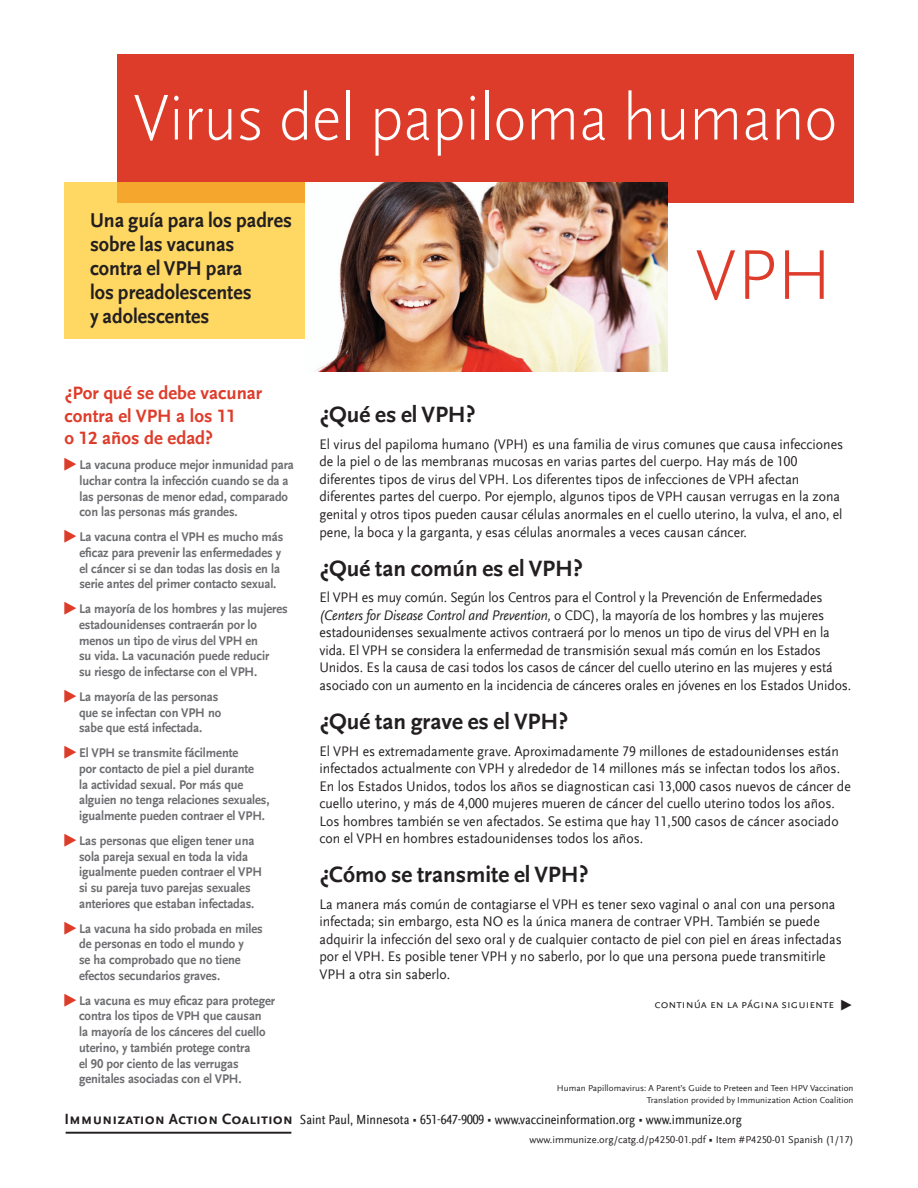
<style>
.page{position:relative;width:918px;height:1188px;background:#fff}
.page>*{position:absolute;margin:0;border:0;box-sizing:border-box;transform-origin:0 0}
.t1{font:300 73.5px "Scala Sans OT";color:#de3c2a}
.t2{font:300 67.5px "Scala Sans OT";letter-spacing:-.01em;color:#fff;scale:.95 1}
.t3{font:700 23.25px "Scala Sans Offc";color:#231f20}
.t4{font:700 21px/24px "Scala Sans Offc";color:#231f20;scale:.95 1}
.t5{font:700 18.75px/22.5px "Scala Sans Offc";color:#de3c2a}
.t6{font:14.55px/17.5px "Scala Sans Offc";color:#231f20;scale:.94 1}
.t7{font:condensed 13.8px "Scala Sans Offc";color:#231f20}
.t8{font:700 13.2px/15.8px "Scala Sans Offc";letter-spacing:-.005em;color:#6c6d70;scale:.95 1}
.t9{font:12px "Scala Sans Sc Offc";color:#231f20}
.t10{font:10.5px "Scala Sans Offc";color:#231f20}
.t11{font:9px/12px "Scala Sans Offc";letter-spacing:.005em;color:#231f20;text-align:right}
.s1{font-style:italic}
.s2{font-size:15px}
.s3{font-family:"Scala Sans Sc Offc";font-weight:700;font-stretch:normal;font-size:15.45px}
.s4{font-family:"Glypha LT Std";font-stretch:normal;font-size:7.65px}
.s5{font-family:"Glypha LT Std";font-size:7.65px}
</style>
<div class="page">
<div style="left:117px;top:54px;width:737px;height:148px;background:#de3c2a"></div>
<svg style="left:64px;top:182px;width:241px;height:157px;background:#fdd25d"></svg>
<hr style="left:66px;top:1132px;width:225px;height:2px;background:#231f20">
<img style="left:305px;top:182px;width:363px;height:189px">
<h2 class="t2" style="left:133px;top:81px;width:743px">Virus del papiloma humano</h2>
<h3 class="t4" style="left:90px;top:209px;width:214px">Una guía para los padres sobre las vacunas contra el VPH para<br>los preadolescentes<br>y adolescentes</h3>
<h1 class="t1" style="left:695px;top:235px;width:139px">VPH</h1>
<p class="t5" style="left:64px;top:382px;width:199px">¿Por qué se debe vacunar contra el VPH a los 11<br>o 12 años de edad?</p>
<p class="t8" style="left:79px;top:457px;width:227px">La vacuna produce mejor inmunidad para luchar contra la infección cuando se da a las personas de menor edad, comparado con las personas más grandes.</p>
<p class="t8" style="left:79px;top:529px;width:216px">La vacuna contra el VPH es mucho más eficaz para prevenir las enfermedades y el cáncer si se dan todas las dosis en la serie antes del primer contacto sexual.</p>
<p class="t8" style="left:79px;top:601px;width:221px">La mayoría de los hombres y las mujeres estadounidenses contraerán por lo menos un tipo de virus del VPH en<br>su vida. La vacunación puede reducir<br>su riesgo de infectarse con el VPH.</p>
<p class="t8" style="left:79px;top:689px;width:151px">La mayoría de las personas que se infectan con VPH no sabe que está infectada.</p>
<p class="t8" style="left:79px;top:745px;width:202px">El VPH se transmite fácilmente<br>por contacto de piel a piel durante<br>la actividad sexual. Por más que alguien no tenga relaciones sexuales, igualmente pueden contraer el VPH.</p>
<p class="t8" style="left:79px;top:833px;width:194px">Las personas que eligen tener una sola pareja sexual en toda la vida igualmente pueden contraer el VPH si su pareja tuvo parejas sexuales anteriores que estaban infectadas.</p>
<p class="t8" style="left:79px;top:921px;width:195px">La vacuna ha sido probada en miles de personas en todo el mundo y<br>se ha comprobado que no tiene efectos secundarios graves.</p>
<p class="t8" style="left:79px;top:993px;width:208px">La vacuna es muy eficaz para proteger contra los tipos de VPH que causan<br>la mayoría de los cánceres del cuello uterino, y también protege contra<br>el 90 por ciento de las verrugas genitales asociadas con el VPH.</p>
<h3 class="t3" style="left:320px;top:402px;width:158px">¿Qué es el VPH?</h3>
<p class="t6" style="left:320px;top:436px;width:559px">El virus del papiloma humano (VPH) es una familia de virus comunes que causa infecciones de la piel o de las membranas mucosas en varias partes del cuerpo. Hay más de 100 diferentes tipos de virus del VPH. Los diferentes tipos de infecciones de VPH afectan diferentes partes del cuerpo. Por ejemplo, algunos tipos de VPH causan verrugas en la zona genital y otros tipos pueden causar células anormales en el cuello uterino, la vulva, el ano, el pene, la boca y la garganta, y esas células anormales a veces causan cáncer.</p>
<h3 class="t3" style="left:320px;top:555px;width:265px">¿Qué tan común es el VPH?</h3>
<p class="t6" style="left:320px;top:589px;width:567px">El VPH es muy común. Según los Centros para el Control y la Prevención de Enfermedades <span class="s1">(Centers for Disease Control and Prevention,</span> o CDC), la mayoría de los hombres y las mujeres estadounidenses sexualmente activos contraerá por lo menos un tipo de virus del VPH en la vida. El VPH se considera la enfermedad de transmisión sexual más común en los Estados Unidos. Es la causa de casi todos los casos de cáncer del cuello uterino en las mujeres y está asociado con un aumento en la incidencia de cánceres orales en jóvenes en los Estados Unidos.</p>
<h3 class="t3" style="left:320px;top:708px;width:250px">¿Qué tan grave es el VPH?</h3>
<p class="t6" style="left:320px;top:742px;width:567px">El VPH es extremadamente grave. Aproximadamente 79 millones de estadounidenses están infectados actualmente con VPH y alrededor de 14 millones más se infectan todos los años.<br>En los Estados Unidos, todos los años se diagnostican casi 13,000 casos nuevos de cáncer de cuello uterino, y más de 4,000 mujeres mueren de cáncer del cuello uterino todos los años.<br>Los hombres también se ven afectados. Se estima que hay 11,500 casos de cáncer asociado con el VPH en hombres estadounidenses todos los años.</p>
<h3 class="t3" style="left:320px;top:862px;width:271px">¿Cómo se transmite el VPH?</h3>
<p class="t6" style="left:320px;top:896px;width:557px">La manera más común de contagiarse el VPH es tener sexo vaginal o anal con una persona infectada; sin embargo, esta NO es la única manera de contraer VPH. También se puede adquirir la infección del sexo oral y de cualquier contacto de piel con piel en áreas infectadas por el VPH. Es posible tener VPH y no saberlo, por lo que una persona puede transmitirle VPH a otra sin saberlo.</p>
<p class="t9" style="left:655px;top:997px;width:200px">continúa en la página siguiente <span class="s2">▶</span></p>
<p class="t11" style="left:557px;top:1082px;width:298px">Human Papillomavirus: A Parent’s Guide to Preteen and Teen HPV Vaccination<br>Translation provided by Immunization Action Coalition</p>
<p class="t7" style="left:64px;top:1112px;width:679px"><span class="s3">Immunization Action Coalition</span> Saint Paul, Minnesota <span class="s4">•</span> 651-647-9009 <span class="s4">•</span> www.vaccineinformation.org <span class="s4">•</span> www.immunize.org</p>
<p class="t10" style="left:530px;top:1134px;width:325px">www.immunize.org/catg.d/p4250-01.pdf <span class="s5">•</span> Item #P4250-01 Spanish (1/17)</p>
</div>
